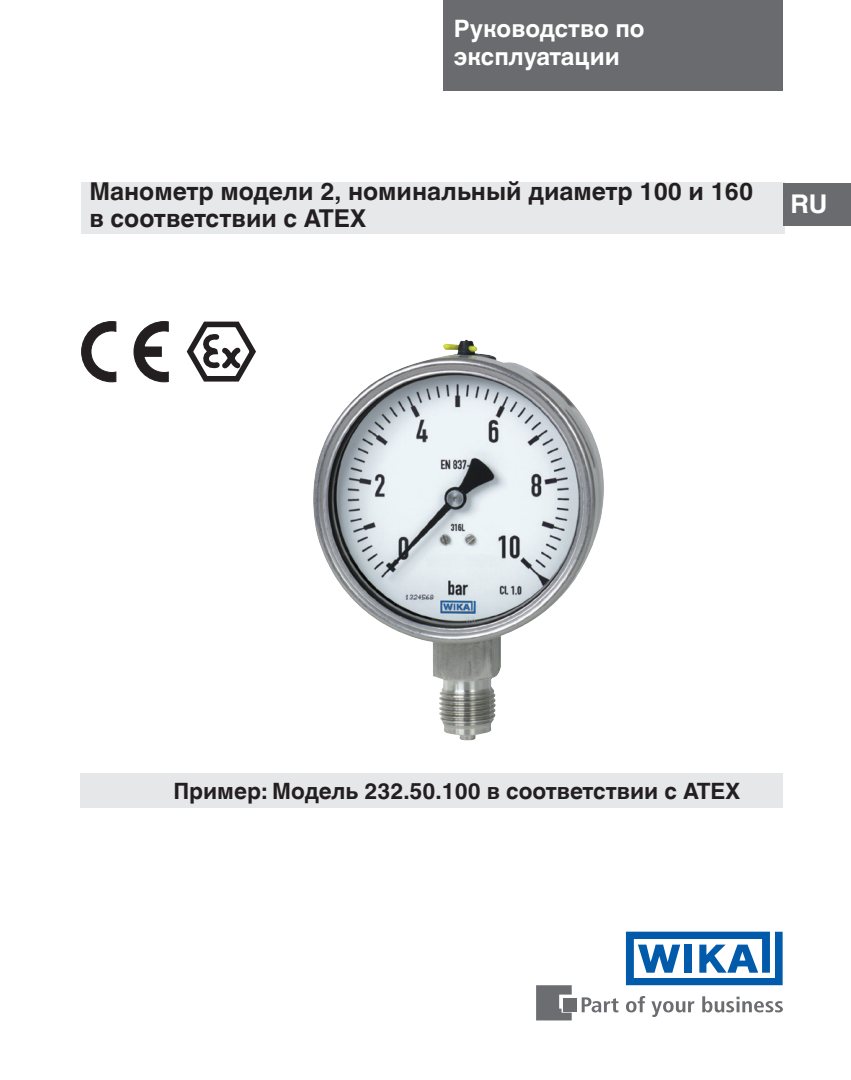
<style>
.page{position:relative;width:851px;height:1080px;background:#fff}
.page>*{position:absolute;margin:0;border:0;box-sizing:border-box;transform-origin:0 0}
.t1{font:700 25.8px "Helvetica World";color:#fff}
.t2{font:700 24.6px/27px "Helvetica World";color:#231f20}
.t3{font:700 24px/28.5px "Helvetica World";color:#fff}
.t4{font:700 22.5px "Helvetica World";color:#231f20}
</style>
<div class="page">
<div style="left:81px;top:183px;width:703px;height:51px;background:#e7e8e9"></div>
<div style="left:782px;top:183px;width:68px;height:42px;background:#696b6e"></div>
<div style="left:443px;top:0;width:339px;height:91px;background:#696b6e"></div>
<svg style="left:81px;top:321px;width:35px;height:61px"></svg>
<svg style="left:134px;top:321px;width:34px;height:61px"></svg>
<svg style="left:186px;top:321px;width:70px;height:61px"></svg>
<svg style="left:581px;top:997px;width:37px;height:15px"></svg>
<svg style="left:626px;top:996px;width:19px;height:16px"></svg>
<svg style="left:651px;top:1001px;width:43px;height:16px"></svg>
<svg style="left:702px;top:996px;width:80px;height:16px"></svg>
<div style="left:562px;top:998px;width:14px;height:14px;background:#6c6d70"></div>
<svg style="left:536px;top:985px;width:35px;height:35px"></svg>
<svg style="left:626px;top:932px;width:156px;height:53px"></svg>
<div style="left:81px;top:774px;width:701px;height:34px;background:#e6e7e9"></div>
<img style="left:313px;top:340px;width:291px;height:401px">
<p class="t3" style="left:454px;top:14px;width:192px">Руководство по эксплуатации</p>
<p class="t2" style="left:89px;top:179px;width:665px">Манометр модели 2, номинальный диаметр 100 и 160 в соответствии с ATEX</p>
<p class="t1" style="left:790px;top:189px;width:38px">RU</p>
<p class="t4" style="left:173px;top:778px;width:568px">Пример: Модель 232.50.100 в соответствии с ATEX</p>
</div>
